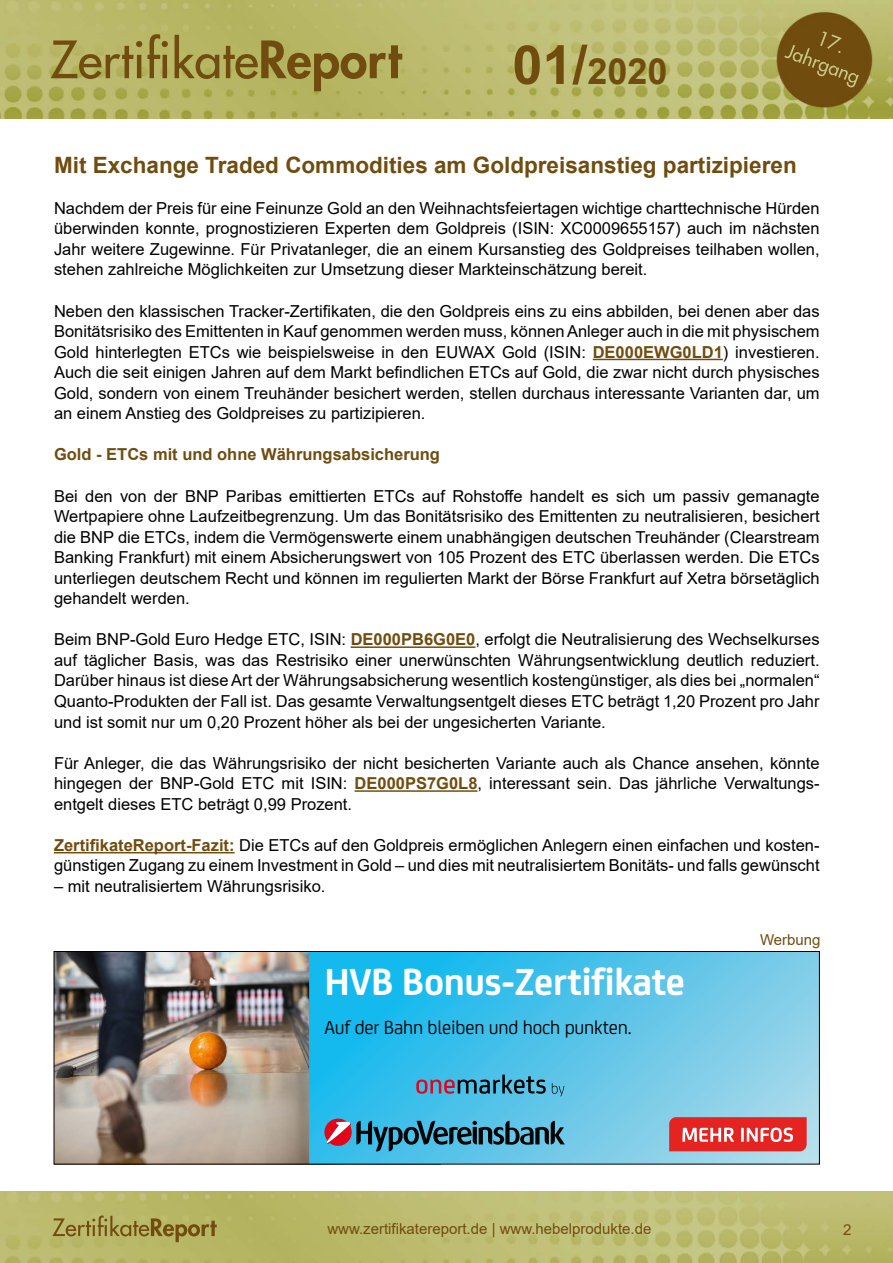
<style>
.page{position:relative;width:893px;height:1263px;background:#fff}
.page>*{position:absolute;margin:0;border:0;box-sizing:border-box;transform-origin:0 0}
.t1{font:700 40.2px "Uni Credit";letter-spacing:-.01em;color:#fff}
.t2{font:700 36px "Arial";color:#704d0f}
.t3{font:700 22.5px "Arial";color:#704d0f}
.t4{font:20.1px "Uni Credit";letter-spacing:-.01em;color:#000}
.t5{font:16.5px/20.5px "Arial";color:#000;text-align:justify}
.t6{font:700 16.5px "Arial";color:#704d0f}
.t7{font:15px "Arial";color:#704d0f}
.s1{font-size:54px}
.s2{font-weight:700;color:#704d0f}
</style>
<div class="page">
<img style="left:0;top:1192px;width:893px;height:71px">
<img style="left:0;top:0;width:893px;height:119px">
<hr style="left:593px;top:359px;width:130px;height:1px;background:#704d0f">
<hr style="left:351px;top:646px;width:124px;height:2px;background:#704d0f">
<hr style="left:355px;top:790px;width:122px;height:2px;background:#704d0f">
<hr style="left:54px;top:852px;width:181px;height:1px;background:#704d0f">
<img style="left:56px;top:953px;width:253px;height:209px">
<svg style="left:309px;top:953px;width:509px;height:209px;background:#56c4e9"></svg>
<svg style="left:324px;top:1118px;width:241px;height:33px;background:#45849e"></svg>
<svg style="left:552px;top:1083px;width:12px;height:13px"></svg>
<svg style="left:416px;top:1074px;width:130px;height:20px;background:#4885a3"></svg>
<svg style="left:669px;top:1117px;width:138px;height:34px;background:#e74845"></svg>
<div style="left:54px;top:951px;width:766px;height:213px;border:1px solid #000"></div>
<h2 class="t2" style="left:512px;top:46px;width:157px"><span class="s1">01/</span>2020</h2>
<h3 class="t3" style="left:54px;top:149px;width:744px">Mit Exchange Traded Commodities am Goldpreisanstieg partizipieren</h3>
<p class="t5" style="left:54px;top:198px;width:767px">Nachdem der Preis für eine Feinunze Gold an den Weihnachtsfeiertagen wichtige charttechnische Hürden überwinden konnte, prognostizieren Experten dem Goldpreis (ISIN: XC0009655157) auch im nächsten Jahr weitere Zugewinne. Für Privatanleger, die an einem Kursanstieg des Goldpreises teilhaben wollen, stehen zahlreiche Möglichkeiten zur Umsetzung dieser Markteinschätzung bereit.</p>
<p class="t5" style="left:54px;top:300px;width:767px">Neben den klassischen Tracker-Zertifikaten, die den Goldpreis eins zu eins abbilden, bei denen aber das Bonitätsrisiko des Emittenten in Kauf genommen werden muss, können Anleger auch in die mit physischem Gold hinterlegten ETCs wie beispielsweise in den EUWAX Gold (ISIN: <span class="s2">DE000EWG0LD1</span>) investieren.<br>Auch die seit einigen Jahren auf dem Markt befindlichen ETCs auf Gold, die zwar nicht durch physisches Gold, sondern von einem Treuhänder besichert werden, stellen durchaus interessante Varianten dar, um an einem Anstieg des Goldpreises zu partizipieren.</p>
<p class="t6" style="left:54px;top:443px;width:387px">Gold - ETCs mit und ohne Währungsabsicherung</p>
<p class="t5" style="left:54px;top:485px;width:767px">Bei den von der BNP Paribas emittierten ETCs auf Rohstoffe handelt es sich um passiv gemanagte Wertpapiere ohne Laufzeitbegrenzung. Um das Bonitätsrisiko des Emittenten zu neutralisieren, besichert die BNP die ETCs, indem die Vermögenswerte einem unabhängigen deutschen Treuhänder (Clearstream Banking Frankfurt) mit einem Absicherungswert von 105 Prozent des ETC überlassen werden. Die ETCs unterliegen deutschem Recht und können im regulierten Markt der Börse Frankfurt auf Xetra börsetäglich gehandelt werden.</p>
<p class="t5" style="left:54px;top:629px;width:767px">Beim BNP-Gold Euro Hedge ETC, ISIN: <span class="s2">DE000PB6G0E0</span>, erfolgt die Neutralisierung des Wechselkurses auf täglicher Basis, was das Restrisiko einer unerwünschten Währungsentwicklung deutlich reduziert.<br>Darüber hinaus ist diese Art der Währungsabsicherung wesentlich kostengünstiger, als dies bei „normalen“ Quanto-Produkten der Fall ist. Das gesamte Verwaltungsentgelt dieses ETC beträgt 1,20 Prozent pro Jahr und ist somit nur um 0,20 Prozent höher als bei der ungesicherten Variante.</p>
<p class="t5" style="left:54px;top:752px;width:767px">Für Anleger, die das Währungsrisiko der nicht besicherten Variante auch als Chance ansehen, könnte hingegen der BNP-Gold ETC mit ISIN: <span class="s2">DE000PS7G0L8</span>, interessant sein. Das jährliche Verwaltungs&shy;entgelt dieses ETC beträgt 0,99 Prozent.</p>
<p class="t5" style="left:54px;top:835px;width:767px"><span class="s2">ZertifikateReport-Fazit:</span> Die ETCs auf den Goldpreis ermöglichen Anlegern einen einfachen und kosten&shy;günstigen Zugang zu einem Investment in Gold – und dies mit neutralisiertem Bonitäts- und falls gewünscht</p>
<p class="t5" style="left:54px;top:876px;width:273px">– mit neutralisiertem Währungsrisiko.</p>
<h1 class="t1" style="left:324px;top:951px;width:362px">HVB Bonus-Zertifikate</h1>
<p class="t4" style="left:324px;top:1013px;width:309px">Auf der Bahn bleiben und hoch punkten.</p>
<p class="t7" style="left:760px;top:930px;width:62px">Werbung</p>
<p class="t7" style="left:327px;top:1218px;width:326px">www.zertifikatereport.de | www.hebelprodukte.de</p>
<p class="t7" style="left:843px;top:1219px;width:10px">2</p>
</div>
